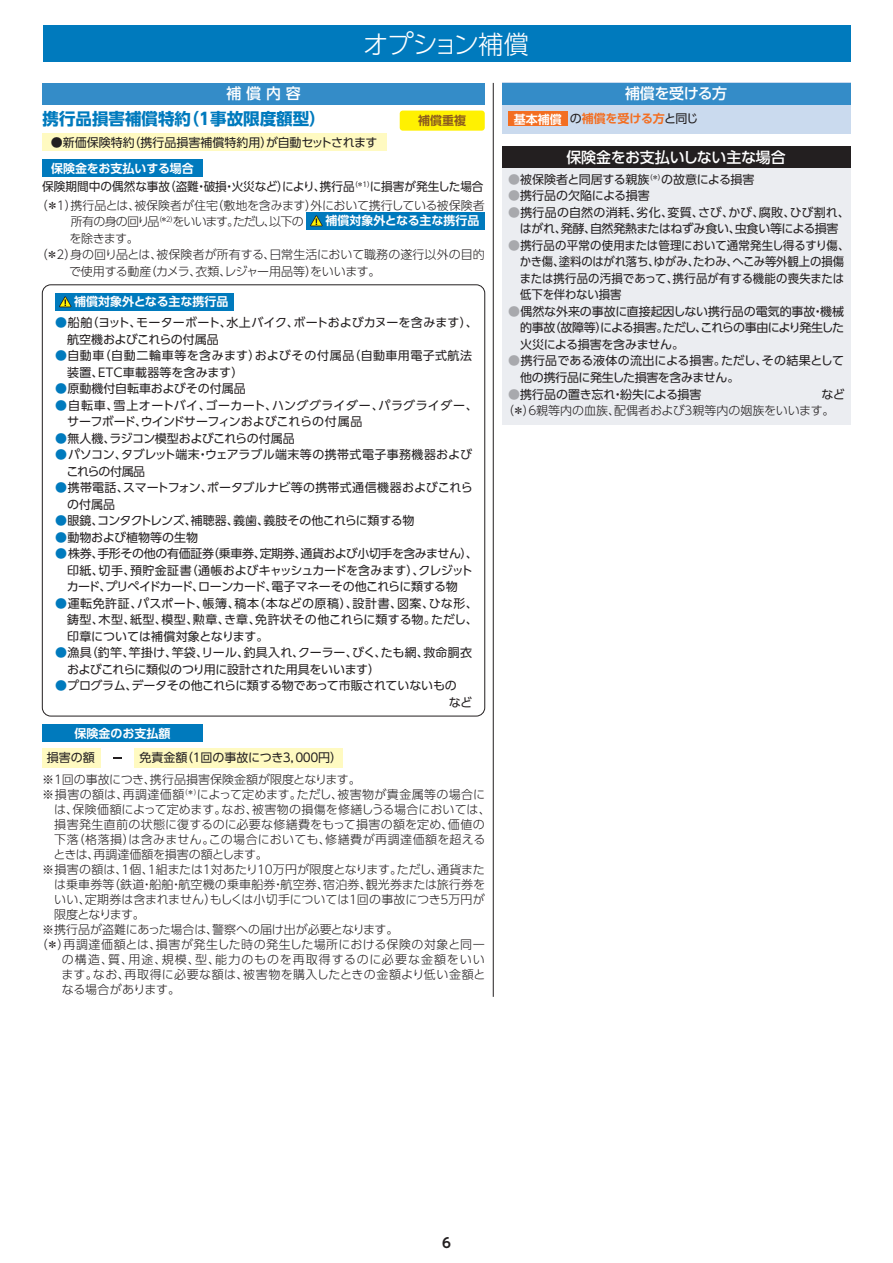
<style>
.page{position:relative;width:893px;height:1263px;background:#fff}
.page>*{position:absolute;margin:0;border:0;box-sizing:border-box;transform-origin:0 0}
.t1{font:300 25.5px "UD Shin Go Pro";letter-spacing:-.035em;color:#fff}
.t2{font:700 16.5px "UD Shin Go Pro";color:#007abd}
.t3{font:500 15px "UD Shin Go Pro";letter-spacing:-.02em;color:#fff}
.t4{font:700 13.5px "UD Shin Go Pro De";color:#231f20}
.t5{font:12px/16.5px "UD Shin Go Pro";letter-spacing:-.01em;color:#231f20}
.t6{font:300 12px/16.5px "UD Shin Go Pro";color:#231f20}
.t7{font:12px/16.5px "UD Shin Go Pro";letter-spacing:-.03em;color:#231f20}
.t8{font:12px/16.5px "UD Shin Go Pro";letter-spacing:-.01em;color:#231f20;scale:.95 1}
.t9{font:300 12px "UD Shin Go Pro";letter-spacing:-.03em;color:#231f20}
.t10{font:12px/16.5px "UD Shin Go Pro";letter-spacing:.01em;color:#231f20}
.t11{font:12px/16.5px "UD Shin Go Pro";letter-spacing:.035em;color:#231f20}
.t12{font:300 12px "UD Shin Go Pro";letter-spacing:-.02em;color:#231f20}
.t13{font:700 12px "UD Shin Go Pro De";color:#fff}
.t14{font:300 12px "UD Shin Go Pro";letter-spacing:.03em;color:#231f20}
.t15{font:300 12px "UD Shin Go Pro";letter-spacing:-.06em;color:#231f20}
.t16{font:300 12px "UD Shin Go Pro";letter-spacing:.045em;color:#231f20}
.t17{font:300 12px "UD Shin Go Pro";letter-spacing:.04em;color:#231f20}
.t18{font:300 12px "UD Shin Go Pro";letter-spacing:.02em;color:#231f20}
.t19{font:300 12px "UD Shin Go Pro";letter-spacing:.035em;color:#231f20}
.t20{font:300 12px "UD Shin Go Pro";letter-spacing:.085em;color:#231f20}
.t21{font:12px "UD Shin Go Pro";letter-spacing:-.05em;color:#231f20}
.t22{font:12px "UD Shin Go Pro";letter-spacing:-.04em;color:#231f20}
.t23{font:700 12px "UD Shin Go Pro De";letter-spacing:-.01em;color:#f36e21}
.t24{font:300 12px "UD Shin Go Pro";letter-spacing:-.07em;color:#231f20}
.t25{font:700 12px "UD Shin Go Pro De";color:#8a591e}
.s1{color:#fff}
.s2{font-family:"UD Shin Go Pro";font-weight:400;color:#231f20}
.s3{color:#007abd}
.s4{color:#a8a9ad}
.s5{font-weight:400;color:#a8a9ad}
.s6{font-weight:400}
</style>
<div class="page">
<hr style="left:493px;top:83px;width:1px;height:914px;background:#231f20">
<div style="left:43px;top:26px;width:807px;height:36px;background:#007abd"></div>
<div style="left:43px;top:83px;width:442px;height:21px;background:#348cc8"></div>
<div style="left:502px;top:147px;width:348px;height:278px;background:#ebedf1"></div>
<div style="left:502px;top:147px;width:348px;height:21px;background:#231f20"></div>
<div style="left:42px;top:134px;width:344px;height:17px;background:#fffac1"></div>
<div style="left:42px;top:159px;width:161px;height:17px;background:#007abd"></div>
<div style="left:134px;top:748px;width:209px;height:19px;background:#fffac1"></div>
<div style="left:42px;top:748px;width:59px;height:19px;background:#fffac1"></div>
<div style="left:42px;top:724px;width:161px;height:17px;background:#007abd"></div>
<div style="left:55px;top:293px;width:179px;height:17px;background:#007abd"></div>
<svg style="left:59px;top:296px;width:13px;height:12px"></svg>
<div style="left:306px;top:212px;width:179px;height:17px;background:#007abd"></div>
<svg style="left:310px;top:215px;width:13px;height:12px"></svg>
<div style="left:400px;top:111px;width:85px;height:20px;background:#fff101;border-radius:3px"></div>
<div style="left:502px;top:83px;width:348px;height:51px;background:#cadaee"></div>
<div style="left:502px;top:83px;width:348px;height:21px;background:#348cc8"></div>
<div style="left:508px;top:112px;width:60px;height:14px;background:#f36e21"></div>
<p class="t3" style="left:226px;top:82px;width:76px">補 償 内 容</p>
<h2 class="t2" style="left:43px;top:105px;width:285px">携行品損害補償特約（1事故限度額型）</h2>
<h1 class="t1" style="left:363px;top:24px;width:167px">オプション補償</h1>
<p class="t25" style="left:418px;top:111px;width:49px">補償重複</p>
<p class="t3" style="left:625px;top:82px;width:104px">補償を受ける方</p>
<p class="t23" style="left:514px;top:109px;width:186px"><span class="s1">基本補償</span> <span class="s2">の</span>補償を受ける方<span class="s2">と同じ</span></p>
<p class="t5" style="left:51px;top:134px;width:328px">●新価保険特約（携行品損害補償特約用）が自動セットされます</p>
<p class="t13" style="left:51px;top:158px;width:144px">保険金をお支払いする場合</p>
<p class="t5" style="left:42px;top:178px;width:443px">保険期間中の偶然な事故（盗難・破損・火災など）により、携行品<sup>（＊１）</sup>に損害が発生した場合</p>
<p class="t6" style="left:36px;top:196px;width:451px">（＊１）携行品とは、被保険者が住宅（敷地を含みます）外において携行している被保険者</p>
<p class="t15" style="left:71px;top:212px;width:404px">所有の身の回り品<sup>（＊２）</sup>をいいます。ただし、以下の 　　　　　　　　　　　　　　</p>
<p class="t6" style="left:42px;top:229px;width:98px">　　 を除きます。</p>
<p class="t6" style="left:36px;top:246px;width:450px">（＊２）身の回り品とは、被保険者が所有する、日常生活において職務の遂行以外の目的</p>
<p class="t9" style="left:69px;top:261px;width:313px">で使用する動産（カメラ、衣類、レジャー用品等）をいいます。</p>
<p class="t13" style="left:325px;top:211px;width:156px">補償対象外となる主な携行品</p>
<p class="t13" style="left:74px;top:292px;width:156px">補償対象外となる主な携行品</p>
<p class="t5" style="left:67px;top:314px;width:412px;text-indent:-12px"><span class="s3">●</span>船舶（ヨット、モーターボート、水上バイク、ボートおよびカヌーを含みます）、航空機およびこれらの付属品</p>
<p class="t11" style="left:67px;top:347px;width:406px;text-indent:-12px"><span class="s3">●</span>自動車（自動二輪車等を含みます）およびその付属品（自動車用電子式航法装置、ＥＴＣ車載器等を含みます）</p>
<p class="t5" style="left:55px;top:380px;width:192px"><span class="s3">●</span>原動機付自転車およびその付属品</p>
<p class="t10" style="left:67px;top:397px;width:412px;text-indent:-12px"><span class="s3">●</span>自転車、雪上オートバイ、ゴーカート、ハンググライダー、パラグライダー、サーフボード、ウインドサーフィンおよびこれらの付属品</p>
<p class="t22" style="left:55px;top:428px;width:241px"><span class="s3">●</span>無人機、ラジコン模型およびこれらの付属品</p>
<p class="t5" style="left:67px;top:446px;width:407px;text-indent:-11px"><span class="s3">●</span>パソコン、タブレット端末・ウェアラブル端末等の携帯式電子事務機器およびこれらの付属品</p>
<p class="t5" style="left:67px;top:479px;width:407px;text-indent:-12px"><span class="s3">●</span>携帯電話、スマートフォン、ポータブルナビ等の携帯式通信機器およびこれらの付属品</p>
<p class="t21" style="left:55px;top:511px;width:361px"><span class="s3">●</span>眼鏡、コンタクトレンズ、補聴器、義歯、義肢その他これらに類する物</p>
<p class="t5" style="left:55px;top:529px;width:145px"><span class="s3">●</span>動物および植物等の生物</p>
<p class="t7" style="left:67px;top:545px;width:413px;text-indent:-12px"><span class="s3">●</span>株券、手形その他の有価証券（乗車券、定期券、通貨および小切手を含みません）、印紙、切手、預貯金証書（通帳およびキャッシュカードを含みます）、クレジットカード、プリペイドカード、ローンカード、電子マネーその他これらに類する物</p>
<p class="t5" style="left:67px;top:595px;width:412px;text-align:justify;text-indent:-12px"><span class="s3">●</span>運転免許証、パスポート、帳簿、稿本（本などの原稿）、設計書、図案、ひな形、鋳型、木型、紙型、模型、勲章、き章、免許状その他これらに類する物。ただし、印章については補償対象となります。</p>
<p class="t5" style="left:67px;top:644px;width:407px;text-indent:-12px"><span class="s3">●</span>漁具（釣竿、竿掛け、竿袋、リール、釣具入れ、クーラー、びく、たも網、救命胴衣およびこれらに類似のつり用に設計された用具をいいます）</p>
<p class="t5" style="left:55px;top:677px;width:403px"><span class="s3">●</span>プログラム、データその他これらに類する物であって市販されていないもの</p>
<p class="t13" style="left:74px;top:723px;width:98px">保険金のお支払額</p>
<p class="t5" style="left:47px;top:749px;width:50px">損害の額</p>
<p class="t7" style="left:140px;top:749px;width:204px">免責金額（１回の事故につき３，０００円）</p>
<p class="t6" style="left:42px;top:771px;width:320px">※１回の事故につき、携行品損害保険金額が限度となります。</p>
<p class="t14" style="left:42px;top:785px;width:444px">※損害の額は、再調達価額<sup>（＊）</sup>によって定めます。ただし、被害物が貴金属等の場合に</p>
<p class="t6" style="left:54px;top:801px;width:438px">は、保険価額によって定めます。なお、被害物の損傷を修繕しうる場合においては、</p>
<p class="t18" style="left:54px;top:815px;width:432px">損害発生直前の状態に復するのに必要な修繕費をもって損害の額を定め、価値の</p>
<p class="t17" style="left:54px;top:830px;width:433px">下落（格落損）は含みません。この場合においても、修繕費が再調達価額を超える</p>
<p class="t9" style="left:54px;top:845px;width:216px">ときは、再調達価額を損害の額とします。</p>
<p class="t9" style="left:42px;top:860px;width:444px">※損害の額は、１個、１組または１対あたり１０万円が限度となります。ただし、通貨また</p>
<p class="t6" style="left:54px;top:876px;width:432px">は乗車券等（鉄道・船舶・航空機の乗車船券・航空券、宿泊券、観光券または旅行券を</p>
<p class="t12" style="left:54px;top:890px;width:432px">いい、定期券は含まれません）もしくは小切手については１回の事故につき５万円が</p>
<p class="t24" style="left:54px;top:905px;width:92px">限度となります。</p>
<p class="t6" style="left:42px;top:921px;width:357px">※携行品が盗難にあった場合は、警察への届け出が必要となります。</p>
<p class="t16" style="left:36px;top:935px;width:450px">（＊）再調達価額とは、損害が発生した時の発生した場所における保険の対象と同一</p>
<p class="t20" style="left:62px;top:950px;width:424px">の構造、質、用途、規模、型、能力のものを再取得するのに必要な金額をいい</p>
<p class="t19" style="left:61px;top:965px;width:426px">ます。なお、再取得に必要な額は、被害物を購入したときの金額より低い金額と</p>
<p class="t12" style="left:62px;top:980px;width:120px">なる場合があります。</p>
<p class="t3" style="left:566px;top:145px;width:221px">保険金をお支払いしない主な場合</p>
<p class="t5" style="left:508px;top:171px;width:248px"><span class="s4">●</span>被保険者と同居する親族<sup>（＊）</sup>の故意による損害</p>
<p class="t5" style="left:508px;top:187px;width:143px"><span class="s4">●</span>携行品の欠陥による損害</p>
<p class="t5" style="left:508px;top:204px;width:343px;text-align:center"><span class="s4">●</span>携行品の自然の消耗、劣化、変質、さび、かび、腐敗、ひび割れ、はがれ、発酵、自然発熱またはねずみ食い、虫食い等による損害</p>
<p class="t8" style="left:520px;top:237px;width:349px;text-indent:-12px"><span class="s4">●</span>携行品の平常の使用または管理において通常発生し得るすり傷、かき傷、塗料のはがれ落ち、ゆがみ、たわみ、へこみ等外観上の損傷または携行品の汚損であって、携行品が有する機能の喪失または低下を伴わない損害</p>
<p class="t5" style="left:520px;top:303px;width:326px;text-align:justify;text-indent:-12px"><span class="s4">●</span>偶然な外来の事故に直接起因しない携行品の電気的事故・機械的事故（故障等）による損害。ただし、これらの事由により発生した火災による損害を含みません。</p>
<p class="t5" style="left:520px;top:352px;width:326px;text-indent:-12px"><span class="s4">●</span>携行品である液体の流出による損害。ただし、その結果として他の携行品に発生した損害を含みません。</p>
<p class="t6" style="left:502px;top:385px;width:344px;text-indent:6px"><span class="s5">●</span><span class="s6">携行品の置き忘れ・紛失による損害　　　　　　　　　 など</span>（＊）６親等内の血族、配偶者および３親等内の姻族をいいます。</p>
<p class="t4" style="left:442px;top:1232px;width:10px">6</p>
</div>
